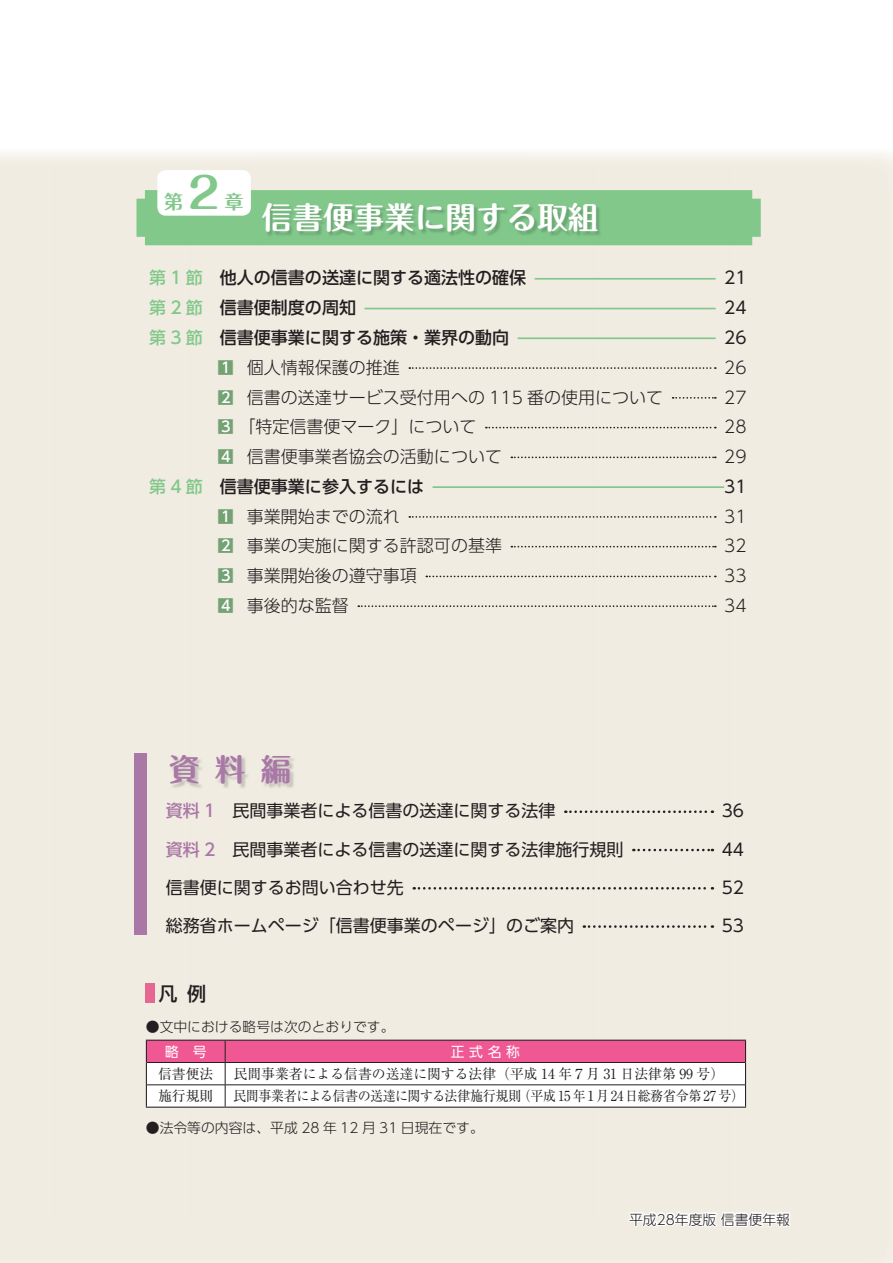
<style>
.page{position:relative;width:893px;height:1263px;background:#fff}
.page>*{position:absolute;margin:0;border:0;box-sizing:border-box;transform-origin:0 0}
.t1{font:700 42.45px "Maru Fo Pro";color:#83c88b}
.t2{font:700 30.6px "Maru Fo Pro";color:#fff}
.t3{font:700 30.6px "Maru Fo Pro";color:#aa78a6}
.t4{font:500 19.2px "UD Shin Go Pro";color:#231f20}
.t5{font:700 19.2px "Maru Fo Pro";color:#83c88b}
.t6{font:300 16.95px "UD Shin Go Pro";color:#231f20}
.t7{font:16.95px "UD Shin Go Pro";color:#231f20}
.t8{font:500 16.95px "UD Shin Go Pro";color:#231f20}
.t9{font:300 13.8px "UD Shin Go Pro";color:#231f20}
.t10{font:13.8px "Ryumin Pro";color:#231f20}
.t11{font:13.8px "Ryumin Pro";letter-spacing:-.03em;color:#231f20;scale:.94 1}
.t12{font:13.8px "UD Shin Go Pro";color:#fff}
.s1{color:#83c88b}
.s2{font-family:"UD Shin Go Pro De";font-weight:700;color:#75a275}
.s3{font-weight:500;font-size:14.4px;color:#fff}
.s4{font-weight:500;color:#aa78a6}
</style>
<div class="page">
<div style="left:0;top:152px;width:893px;height:1111px;background:#f1ece2"></div>
<svg style="left:565px;top:810px;width:148px;height:3px"></svg>
<svg style="left:633px;top:849px;width:80px;height:2px"></svg>
<svg style="left:414px;top:887px;width:299px;height:2px"></svg>
<svg style="left:584px;top:925px;width:129px;height:3px"></svg>
<img style="left:146px;top:984px;width:8px;height:19px">
<hr style="left:146px;top:1106px;width:79px;height:2px;background:#231f20">
<hr style="left:225px;top:1106px;width:521px;height:2px;background:#231f20">
<svg style="left:146px;top:1040px;width:600px;height:67px"></svg>
<div style="left:136px;top:190px;width:625px;height:55px;background:#83c88b"></div>
<div style="left:157px;top:170px;width:94px;height:46px;background:#fff;border-radius:9px"></div>
<hr style="left:535px;top:278px;width:181px;height:2px;background:#83c88b">
<hr style="left:364px;top:308px;width:352px;height:1px;background:#83c88b">
<hr style="left:518px;top:337px;width:198px;height:2px;background:#83c88b">
<svg style="left:409px;top:367px;width:307px;height:2px"></svg>
<svg style="left:673px;top:397px;width:43px;height:2px"></svg>
<svg style="left:486px;top:427px;width:230px;height:1px"></svg>
<svg style="left:511px;top:456px;width:205px;height:2px"></svg>
<hr style="left:433px;top:486px;width:291px;height:2px;background:#83c88b">
<svg style="left:409px;top:516px;width:307px;height:2px"></svg>
<svg style="left:511px;top:546px;width:205px;height:1px"></svg>
<svg style="left:426px;top:576px;width:290px;height:1px"></svg>
<svg style="left:358px;top:605px;width:358px;height:2px"></svg>
<img style="left:263px;top:204px;width:340px;height:34px">
<img style="left:170px;top:756px;width:126px;height:34px">
<div style="left:134px;top:753px;width:13px;height:181px;background:#aa78a6"></div>
<svg style="left:627px;top:1207px;width:166px;height:23px"></svg>
<h1 class="t1" style="left:188px;top:159px;width:33px">2</h1>
<p class="t5" style="left:164px;top:186px;width:21px">第</p>
<p class="t5" style="left:224px;top:186px;width:21px">章</p>
<h2 class="t2" style="left:262px;top:193px;width:338px">信書便事業に関する取組</h2>
<p class="t8" style="left:149px;top:264px;width:378px"><span class="s1">第 1 節</span>　他人の信書の送達に関する適法性の確保</p>
<p class="t7" style="left:724px;top:264px;width:24px">21</p>
<p class="t8" style="left:149px;top:294px;width:208px"><span class="s1">第 2 節</span>　信書便制度の周知</p>
<p class="t7" style="left:724px;top:294px;width:24px">24</p>
<p class="t8" style="left:149px;top:324px;width:361px"><span class="s1">第 3 節</span>　信書便事業に関する施策・業界の動向</p>
<p class="t7" style="left:724px;top:324px;width:24px">26</p>
<p class="t6" style="left:217px;top:354px;width:184px"><span class="s2">■</span><span class="s3">1</span> 個人情報保護の推進</p>
<p class="t6" style="left:724px;top:354px;width:24px">26</p>
<p class="t6" style="left:217px;top:383px;width:448px"><span class="s2">■</span><span class="s3">2</span> 信書の送達サービス受付用への 115 番の使用について</p>
<p class="t6" style="left:724px;top:383px;width:24px">27</p>
<p class="t6" style="left:217px;top:413px;width:261px"><span class="s2">■</span><span class="s3">3</span> 「特定信書便マーク」について</p>
<p class="t6" style="left:724px;top:413px;width:24px">28</p>
<p class="t6" style="left:217px;top:443px;width:286px"><span class="s2">■</span><span class="s3">4</span> 信書便事業者協会の活動について</p>
<p class="t6" style="left:724px;top:443px;width:24px">29</p>
<p class="t8" style="left:149px;top:473px;width:276px"><span class="s1">第 4 節</span>　信書便事業に参入するには</p>
<p class="t7" style="left:724px;top:473px;width:24px">31</p>
<p class="t6" style="left:217px;top:502px;width:184px"><span class="s2">■</span><span class="s3">1</span> 事業開始までの流れ</p>
<p class="t6" style="left:724px;top:502px;width:24px">31</p>
<p class="t6" style="left:217px;top:532px;width:286px"><span class="s2">■</span><span class="s3">2</span> 事業の実施に関する許認可の基準</p>
<p class="t6" style="left:724px;top:532px;width:24px">32</p>
<p class="t6" style="left:217px;top:562px;width:201px"><span class="s2">■</span><span class="s3">3</span> 事業開始後の遵守事項</p>
<p class="t6" style="left:724px;top:562px;width:24px">33</p>
<p class="t6" style="left:217px;top:592px;width:133px"><span class="s2">■</span><span class="s3">4</span> 事後的な監督</p>
<p class="t6" style="left:724px;top:592px;width:24px">34</p>
<h2 class="t3" style="left:169px;top:745px;width:124px">資 料 編</h2>
<p class="t7" style="left:166px;top:797px;width:391px"><span class="s4">資料 1</span>　民間事業者による信書の送達に関する法律</p>
<p class="t7" style="left:722px;top:797px;width:24px">36</p>
<p class="t7" style="left:166px;top:835px;width:459px"><span class="s4">資料 2</span>　民間事業者による信書の送達に関する法律施行規則</p>
<p class="t7" style="left:722px;top:835px;width:24px">44</p>
<p class="t7" style="left:166px;top:874px;width:240px">信書便に関するお問い合わせ先</p>
<p class="t7" style="left:722px;top:874px;width:24px">52</p>
<p class="t7" style="left:166px;top:912px;width:410px">総務省ホームページ「信書便事業のページ」のご案内</p>
<p class="t7" style="left:722px;top:912px;width:24px">53</p>
<p class="t4" style="left:159px;top:978px;width:49px">凡 例</p>
<p class="t9" style="left:146px;top:1015px;width:250px">●文中における略号は次のとおりです。</p>
<p class="t12" style="left:165px;top:1040px;width:43px">略　号</p>
<p class="t12" style="left:451px;top:1040px;width:71px">正 式 名 称</p>
<p class="t10" style="left:158px;top:1063px;width:57px">信書便法</p>
<p class="t10" style="left:234px;top:1063px;width:492px">民間事業者による信書の送達に関する法律（平成 14 年７月 31 日法律第 99 号）</p>
<p class="t10" style="left:158px;top:1085px;width:57px">施行規則</p>
<p class="t11" style="left:234px;top:1085px;width:545px">民間事業者による信書の送達に関する法律施行規則（平成 15 年１月24日総務省令第 27 号）</p>
<p class="t9" style="left:146px;top:1116px;width:340px">●法令等の内容は、平成 28 年 12 月 31 日現在です。</p>
<p class="t9" style="left:629px;top:1208px;width:163px">平成28年度版 信書便年報</p>
</div>
